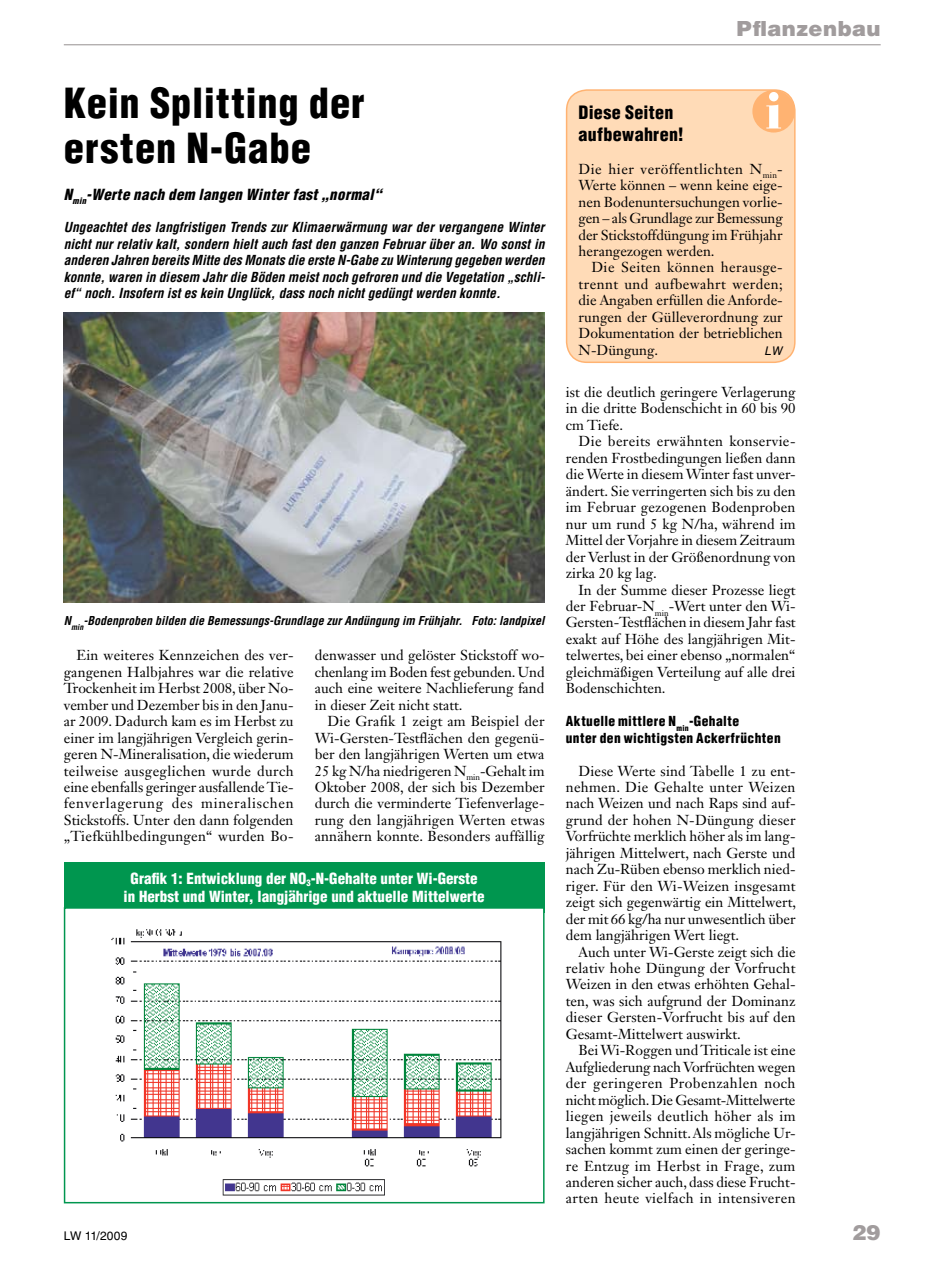
<style>
.page{position:relative;width:936px;height:1263px;background:#fff}
.page>*{position:absolute;margin:0;border:0;box-sizing:border-box;transform-origin:0 0}
.t1{font:900 condensed 40.5px/45px "Helvetica LT Std";letter-spacing:.025em;color:#000}
.t2{font:900 21px "Helvetica LT Std";letter-spacing:.025em;color:#a19c9d}
.t3{font:900 condensed 18px/22.5px "Helvetica LT Std";letter-spacing:.02em;color:#000}
.t4{font:900 condensed 15px/18px "Helvetica LT Std";color:#fff;text-align:center}
.t5{font:italic 900 condensed 15px "Helvetica LT Std";letter-spacing:.025em;color:#000}
.t6{font:14.25px/16.5px "Janson Text LT Std";color:#000;text-align:justify}
.t7{font:italic 700 condensed 13.5px/16.5px "Helvetica LT Std";color:#000;text-align:justify}
.t8{font:900 condensed 13.5px/16.5px "Helvetica LT Std";letter-spacing:.03em;color:#000}
.t9{font:italic 700 condensed 12px "Helvetica LT Std";color:#000}
.t10{font:12px "Helvetica LT Std";letter-spacing:.01em;color:#000}
.t11{font:italic 12px "Helvetica LT Std";color:#000}
</style>
<div class="page">
<div style="left:64px;top:862px;width:480px;height:51px;background:#00964f"></div>
<div style="left:65px;top:908px;width:479px;height:295px;background:#fff"></div>
<div style="left:64px;top:907px;width:480px;height:296px;border:2px solid #00964f"></div>
<img style="left:222px;top:1179px;width:163px;height:17px">
<img style="left:111px;top:929px;width:391px;height:238px">
<img style="left:64px;top:313px;width:480px;height:290px">
<div style="left:566px;top:90px;width:228px;height:272px;background:#ffdbb7;border-radius:21px"></div>
<div style="left:752px;top:90px;width:42px;height:43px;background:#ffb372;border-radius:50%"></div>
<svg style="left:766px;top:92px;width:15px;height:36px"></svg>
<div style="left:566px;top:89px;width:229px;height:274px;border:2px solid #ffb372;border-radius:21px"></div>
<hr style="left:64px;top:44px;width:816px;height:1px;background:#a19c9d">
<h2 class="t2" style="left:736px;top:15px;width:145px">Pflanzenbau</h2>
<h1 class="t1" style="left:64px;top:81px;width:302px">Kein Splitting der ersten N-Gabe</h1>
<p class="t5" style="left:64px;top:185px;width:319px">N<sub>min</sub>-Werte nach dem langen Winter fast „normal“</p>
<p class="t7" style="left:64px;top:219px;width:482px">Ungeachtet des langfristigen Trends zur Klimaerwärmung war der vergangene Winter nicht nur relativ kalt, sondern hielt auch fast den ganzen Februar über an. Wo sonst in anderen Jahren bereits Mitte des Monats die erste N-Gabe zu Winterung gegeben werden konnte, waren in diesem Jahr die Böden meist noch gefroren und die Vegetation „schli&shy;ef“ noch. Insofern ist es kein Unglück, dass noch nicht gedüngt werden konnte.</p>
<p class="t9" style="left:64px;top:613px;width:482px">N<sub>min</sub>-Bodenproben bilden die Bemessungs-Grundlage zur Andüngung im Frühjahr. Foto: landpixel</p>
<p class="t6" style="left:64px;top:647px;width:231px;text-indent:13px">Ein weiteres Kennzeichen des ver&shy;gangenen Halbjahres war die relative Trockenheit im Herbst 2008, über No&shy;vember und Dezember bis in den Janu&shy;ar 2009. Dadurch kam es im Herbst zu einer im langjährigen Vergleich gerin&shy;geren N-Mineralisation, die wiederum teilweise ausgeglichen wurde durch eine ebenfalls geringer ausfallende Tie&shy;fenverlagerung des mineralischen Stickstoffs. Unter den dann folgenden „Tiefkühlbedingungen“ wurden Bo-</p>
<p class="t6" style="left:315px;top:647px;width:231px">denwasser und gelöster Stickstoff wo&shy;chenlang im Boden fest gebunden. Und auch eine weitere Nachlieferung fand in dieser Zeit nicht statt.</p>
<p class="t6" style="left:315px;top:713px;width:231px;text-indent:13px">Die Grafik 1 zeigt am Beispiel der Wi-Gersten-Testflächen den gegenü&shy;ber den langjährigen Werten um etwa 25 kg N/ha niedrigeren N<sub>min</sub>-Gehalt im Oktober 2008, der sich bis Dezember durch die verminderte Tiefenverlage&shy;rung den langjährigen Werten etwas annähern konnte. Besonders auffällig</p>
<p class="t4" style="left:124px;top:870px;width:362px">Grafik 1: Entwicklung der NO<sub>3</sub>-N-Gehalte unter Wi-Gerste in Herbst und Winter, langjährige und aktuelle Mittelwerte</p>
<p class="t3" style="left:578px;top:101px;width:107px">Diese Seiten aufbewahren!</p>
<p class="t6" style="left:578px;top:160px;width:206px">Die hier veröffentlichten N<sub>min</sub>-Werte können – wenn keine eige&shy;nen Bodenuntersuchungen vorlie&shy;gen – als Grundlage zur Bemessung der Stickstoffdüngung im Frühjahr herangezogen werden.</p>
<p class="t6" style="left:578px;top:259px;width:206px;text-indent:13px">Die Seiten können herausge&shy;trennt und aufbewahrt werden; die Angaben erfüllen die Anforde&shy;rungen der Gülleverordnung zur Dokumentation der betrieblichen N-Düngung.</p>
<p class="t11" style="left:764px;top:344px;width:19px">LW</p>
<p class="t6" style="left:566px;top:384px;width:231px">ist die deutlich geringere Verlagerung in die dritte Bodenschicht in 60 bis 90 cm Tiefe.</p>
<p class="t6" style="left:566px;top:433px;width:231px;text-indent:13px">Die bereits erwähnten konservie&shy;renden Frostbedingungen ließen dann die Werte in diesem Winter fast unver&shy;ändert. Sie verringerten sich bis zu den im Februar gezogenen Bodenproben nur um rund 5 kg N/ha, während im Mittel der Vorjahre in diesem Zeitraum der Verlust in der Größenordnung von zirka 20 kg lag.</p>
<p class="t6" style="left:566px;top:581px;width:231px;text-indent:13px">In der Summe dieser Prozesse liegt der Februar-N<sub>min</sub>-Wert unter den Wi-Gersten-Testflächen in diesem Jahr fast exakt auf Höhe des langjährigen Mit&shy;telwertes, bei einer ebenso „normalen“ gleichmäßigen Verteilung auf alle drei Bodenschichten.</p>
<p class="t8" style="left:566px;top:713px;width:216px">Aktuelle mittlere N<sub>min</sub>-Gehalte<br>unter den wichtigsten Ackerfrüchten</p>
<p class="t6" style="left:566px;top:762px;width:232px;text-indent:13px">Diese Werte sind Tabelle 1 zu ent&shy;nehmen. Die Gehalte unter Weizen nach Weizen und nach Raps sind auf&shy;grund der hohen N-Düngung dieser Vorfrüchte merklich höher als im lang&shy;jährigen Mittelwert, nach Gerste und nach Zu-Rüben ebenso merklich nied&shy;riger. Für den Wi-Weizen insgesamt zeigt sich gegenwärtig ein Mittelwert, der mit 66 kg/ha nur unwesentlich über dem langjährigen Wert liegt.</p>
<p class="t6" style="left:566px;top:943px;width:231px;text-indent:13px">Auch unter Wi-Gerste zeigt sich die relativ hohe Düngung der Vorfrucht Weizen in den etwas erhöhten Gehal&shy;ten, was sich aufgrund der Dominanz dieser Gersten-Vorfrucht bis auf den Gesamt-Mittelwert auswirkt.</p>
<p class="t6" style="left:566px;top:1042px;width:231px;text-indent:13px">Bei Wi-Roggen und Triticale ist eine Aufgliederung nach Vorfrüchten wegen der geringeren Probenzahlen noch nicht möglich. Die Gesamt-Mittelwerte liegen jeweils deutlich höher als im langjährigen Schnitt. Als mögliche Ur&shy;sachen kommt zum einen der geringe&shy;re Entzug im Herbst in Frage, zum anderen sicher auch, dass diese Frucht&shy;arten heute vielfach in intensiveren</p>
<p class="t10" style="left:64px;top:1228px;width:65px">LW 11/2009</p>
<h2 class="t2" style="left:852px;top:1218px;width:30px">29</h2>
</div>
